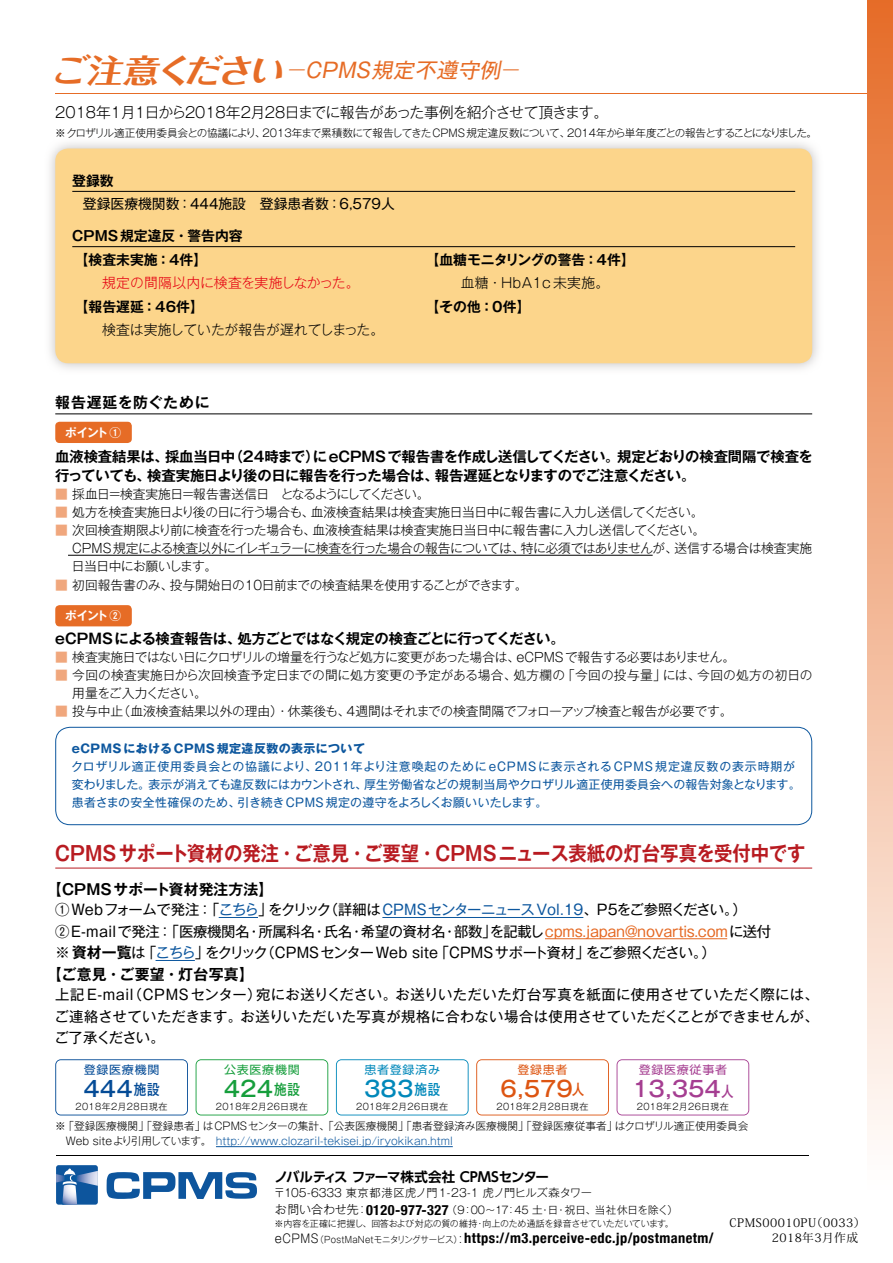
<style>
.page{position:relative;width:893px;height:1263px;background:#fff}
.page>*{position:absolute;margin:0;border:0;box-sizing:border-box;transform-origin:0 0}
.t1{font:500 21.6px "Gothic MB101 Pro";color:#a53e91}
.t2{font:500 21.6px "Gothic MB101 Pro";color:#dd5512}
.t3{font:500 21.6px "Gothic MB101 Pro";color:#044b96}
.t4{font:500 21.6px "Gothic MB101 Pro";color:#169e3c}
.t5{font:500 21.6px "Gothic MB101 Pro";color:#0088ba}
.t6{font:italic 20.7px "Gothic MB101 Pro";color:#e66c26}
.本文{font:700 20.25px "Gothic MB101 Pro De";color:#b81b21;scale:.91 1}
.本文-2{font:300 14.85px "Gothic MB101 Pro";letter-spacing:-.03em;color:#000}
.本文-3{font:700 14.85px "Gothic MB101 Pro De";letter-spacing:.015em;color:#000}
.本文-4{font:700 14.85px "Gothic MB101 Pro De";letter-spacing:.055em;color:#000}
.本文-5{font:14.4px/21.3px "Gothic MB101 Pro";letter-spacing:-.02em;color:#000;text-align:justify}
.本文-6{font:700 14.4px/19.2px "Gothic MB101 Pro De";letter-spacing:-.015em;color:#000}
.t7{font:700 condensed 14.25px "Helvetica Neue";letter-spacing:.03em;color:#000}
.t8{font:700 13.8px/23.4px "Gothic MB101 Pro De";color:#000}
.t9{font:13.8px/23.4px "Gothic MB101 Pro";color:#000}
.t10{font:300 13.8px "Gothic MB101 Pro";color:#000}
.t11{font:300 13.8px "Gothic MB101 Pro";letter-spacing:-.005em;color:#e50011}
.t12{font:300 13.8px "Gothic MB101 Pro";letter-spacing:.025em;color:#000}
.t13{font:700 13.5px "UD Shin Go Pro De";letter-spacing:-.015em;color:#000}
.本文-7{font:300 12.75px/18px "Gothic MB101 Pro";letter-spacing:-.03em;color:#000}
.本文_頭アキなし{font:300 12.75px/18px "Gothic MB101 Pro";letter-spacing:.01em;color:#000}
.本文-8{font:300 12.75px "Gothic MB101 Pro";letter-spacing:-.055em;color:#000}
.t14{font:12px/18px "Gothic MB101 Pro";letter-spacing:.015em;color:#0d579e}
.t15{font:11.7px/15px "Koz Min Pro";letter-spacing:.04em;color:#000}
.t16{font:700 11.7px "Gothic MB101 Pro De";letter-spacing:-.11em;color:#fff}
.t17{font:11.4px "Shin Go Pro";letter-spacing:.06em;color:#a53e91;scale:1.05 1}
.t18{font:11.4px "Shin Go Pro";letter-spacing:.06em;color:#044b96;scale:1.05 1}
.t19{font:11.4px "Shin Go Pro";letter-spacing:.06em;color:#169e3c;scale:1.05 1}
.t20{font:11.4px "Shin Go Pro";letter-spacing:.06em;color:#0088ba;scale:1.05 1}
.t21{font:11.4px "Shin Go Pro";color:#dd5512;scale:1.05 1}
.t22{font:300 11.25px "Gothic MB101 Pro";color:#000}
.本文-9{font:300 10.65px/14.9px "Gothic MB101 Pro";color:#000}
.本文-10{font:300 10.65px "Gothic MB101 Pro";letter-spacing:-.055em;color:#000}
.t23{font:300 10.5px "Gothic MB101 Pro";color:#000}
.t24{font:300 9px "Gothic MB101 Pro";letter-spacing:.04em;color:#000}
.t25{font:300 9px "Gothic MB101 Pro";letter-spacing:-.025em;color:#000}
.s1{font-family:"Folk Pro";font-weight:700;font-size:32.4px}
.s2{font-weight:300}
.s3{font-family:"Gothic MB101 Pro De";font-weight:700}
.s4{color:#f0a77d}
.s5{font-weight:700}
.s6{color:#0d579e}
.s7{color:#e56923}
.s8{font-family:"Gothic MB101 Pro De";font-weight:700;font-size:14.85px}
.s9{font-size:14.7px}
.s10{font-size:12px}
.s11{font-family:"Helvetica Neue";font-weight:700;font-stretch:condensed;font-size:14.25px}
.s12{font-family:"Gothic MB101 Pro";font-weight:300;font-stretch:normal;font-size:12px}
.s13{font-family:"Gothic MB101 Pro";font-weight:300;font-stretch:normal;font-size:9px}
</style>
<div class="page">
<hr style="left:55px;top:93px;width:836px;height:1px;background:#e66c26">
<div style="left:867px;top:0;width:26px;height:1263px;background:linear-gradient(to bottom,#e66c28,#fff)"></div>
<hr style="left:56px;top:1155px;width:753px;height:1px;background:#000">
<div style="left:56px;top:1165px;width:42px;height:39px;background:#0d559d;border-radius:3px"></div>
<svg style="left:107px;top:1172px;width:150px;height:27px"></svg>
<svg style="left:56px;top:1168px;width:42px;height:36px"></svg>
<hr style="left:55px;top:413px;width:757px;height:1px;background:#000">
<hr style="left:68px;top:555px;width:585px;height:1px;background:#000">
<hr style="left:55px;top:868px;width:757px;height:1px;background:#b81b21">
<hr style="left:219px;top:917px;width:39px;height:1px;background:#0d579e">
<hr style="left:382px;top:917px;width:201px;height:1px;background:#0d579e">
<hr style="left:545px;top:938px;width:182px;height:1px;background:#e56923">
<hr style="left:156px;top:960px;width:39px;height:1px;background:#0d579e">
<svg style="left:49px;top:142px;width:769px;height:227px;fill:#ebeaea"></svg>
<div style="left:55px;top:149px;width:757px;height:214px;background:#fcd58b;border-radius:13px"></div>
<hr style="left:72px;top:191px;width:723px;height:1px;background:#000">
<hr style="left:72px;top:246px;width:723px;height:1px;background:#000">
<div style="left:55px;top:422px;width:77px;height:21px;background:#e66c26;border-radius:4px"></div>
<div style="left:55px;top:605px;width:77px;height:21px;background:#e66c26;border-radius:4px"></div>
<div style="left:55px;top:727px;width:757px;height:98px;border:1px solid #0d579e;border-radius:14px"></div>
<svg style="left:55px;top:1059px;width:133px;height:56px"></svg>
<svg style="left:196px;top:1059px;width:132px;height:56px"></svg>
<svg style="left:336px;top:1059px;width:133px;height:56px"></svg>
<svg style="left:476px;top:1059px;width:133px;height:56px"></svg>
<svg style="left:617px;top:1059px;width:132px;height:56px"></svg>
<hr style="left:216px;top:1146px;width:237px;height:1px;background:#0d579e">
<h2 class="t6" style="left:51px;top:53px;width:476px"><span class="s1">ご注意ください</span><span class="s2">－</span>CPMS規定不遵守例<span class="s2">－</span></h2>
<p class="本文-2" style="left:55px;top:100px;width:555px">2018年1月1日から2018年2月28日までに報告があった事例を紹介させて頂きます。</p>
<p class="本文-10" style="left:55px;top:124px;width:763px">※クロザリル適正使用委員会との協議により、2013年まで累積数にて報告してきたCPMS 規定違反数について、2014年から単年度ごとの報告とすることになりました。</p>
<p class="t9" style="left:83px;top:167px;width:313px;text-indent:-11px"><span class="s3">登録数<br></span>登録医療機関数：444施設　登録患者数：6,579人</p>
<p class="t8" style="left:72px;top:223px;width:172px">CPMS規定違反・警告内容【検査未実施：4件】</p>
<p class="t8" style="left:425px;top:246px;width:211px">【血糖モニタリングの警告：4件】</p>
<p class="t11" style="left:102px;top:271px;width:259px">規定の間隔以内に検査を実施しなかった。</p>
<p class="t12" style="left:461px;top:271px;width:150px">血糖・HbA1c未実施。</p>
<p class="t8" style="left:75px;top:293px;width:131px">【報告遅延：46件】</p>
<p class="t8" style="left:425px;top:293px;width:107px">【その他：0件】</p>
<p class="t10" style="left:102px;top:318px;width:284px">検査は実施していたが報告が遅れてしまった。</p>
<p class="本文-4" style="left:55px;top:390px;width:156px">報告遅延を防ぐために</p>
<p class="t16" style="left:65px;top:422px;width:58px">ポイント ①</p>
<p class="本文-6" style="left:55px;top:445px;width:759px">血液検査結果は、採血当日中（24時まで）にeCPMSで報告書を作成し送信してください。規定どおりの検査間隔で検査を行っていても、検査実施日より後の日に報告を行った場合は、報告遅延となりますのでご注意ください。</p>
<p class="本文-8" style="left:55px;top:483px;width:376px"><span class="s4">■</span> 採血日＝検査実施日＝報告書送信日　となるようにしてください。</p>
<p class="本文-7" style="left:55px;top:501px;width:650px"><span class="s4">■</span> 処方を検査実施日より後の日に行う場合も、血液検査結果は検査実施日当日中に報告書に入力し送信してください。</p>
<p class="本文-7" style="left:55px;top:519px;width:651px"><span class="s4">■</span> 次回検査期限より前に検査を行った場合も、血液検査結果は検査実施日当日中に報告書に入力し送信してください。</p>
<p class="本文-7" style="left:72px;top:537px;width:742px">CPMS 規定による検査以外にイレギュラーに検査を行った場合の報告については、特に必須ではありませんが、送信する場合は検査実施日当日中にお願いします。</p>
<p class="本文-7" style="left:55px;top:574px;width:474px"><span class="s4">■</span> 初回報告書のみ、投与開始日の10日前までの検査結果を使用することができます。</p>
<p class="t16" style="left:65px;top:606px;width:58px">ポイント ②</p>
<p class="本文-6" style="left:55px;top:627px;width:511px">eCPMSによる検査報告は、処方ごとではなく規定の検査ごとに行ってください。</p>
<p class="本文-7" style="left:55px;top:646px;width:681px"><span class="s4">■</span> 検査実施日ではない日にクロザリルの増量を行うなど処方に変更があった場合は、eCPMSで報告する必要はありません。</p>
<p class="本文_頭アキなし" style="left:72px;top:664px;width:742px;text-indent:-17px"><span class="s4">■</span> 今回の検査実施日から次回検査予定日までの間に処方変更の予定がある場合、処方欄の「今回の投与量」には、今回の処方の初日の用量をご入力ください。</p>
<p class="本文-7" style="left:55px;top:700px;width:679px"><span class="s4">■</span> 投与中止（血液検査結果以外の理由）・休薬後も、4週間はそれまでの検査間隔でフォローアップ検査と報告が必要です。</p>
<p class="t14" style="left:71px;top:738px;width:731px"><span class="s5">eCPMSにおけるCPMS規定違反数の表示について<br></span>クロザリル適正使用委員会との協議により、2011年より注意喚起のためにeCPMSに表示されるCPMS 規定違反数の表示時期が変わりました。表示が消えても違反数にはカウントされ、厚生労働省などの規制当局やクロザリル適正使用委員会への報告対象となります。患者さまの安全性確保のため、引き続きCPMS規定の遵守をよろしくお願いいたします。</p>
<p class="本文" style="left:55px;top:836px;width:826px">CPMSサポート資材の発注・ご意見・ご要望・CPMSニュース表紙の灯台写真を受付中です</p>
<p class="本文-3" style="left:47px;top:876px;width:228px">【CPMSサポート資材発注方法】</p>
<p class="本文-5" style="left:55px;top:897px;width:693px">① Webフォームで発注：「<span class="s6">こちら</span>」をクリック（詳細は<span class="s6">CPMSセンターニュースVol.19</span>、P5をご参照ください。）</p>
<p class="本文-5" style="left:55px;top:918px;width:717px">②E-mailで発注：「医療機関名・所属科名・氏名・希望の資材名・部数」を記載し<span class="s7">cpms.japan@novartis.com</span>に送付</p>
<p class="本文-5" style="left:55px;top:940px;width:662px"><span class="s8">※資材一覧</span>は「<span class="s6">こちら</span>」をクリック（CPMSセンターWeb site「CPMSサポート資材」をご参照ください。）</p>
<p class="本文-3" style="left:47px;top:962px;width:209px">【ご意見・ご要望・灯台写真】</p>
<p class="本文-5" style="left:54px;top:982px;width:766px">上記 E-mail（CPMSセンター）宛にお送りください。お送りいただいた灯台写真を紙面に使用させていただく際には、ご連絡させていただきます。お送りいただいた写真が規格に合わない場合は使用させていただくことができませんが、ご了承ください。</p>
<p class="t17" style="left:639px;top:1060px;width:86px">登録医療従事者</p>
<p class="t1" style="left:632px;top:1070px;width:103px">13,354<span class="s9">人</span></p>
<p class="本文-9" style="left:66px;top:1117px;width:684px;text-indent:-11px">※「登録医療機関」「登録患者」はCPMSセンターの集計、「公表医療機関」「患者登録済み医療機関」「登録医療従事者」はクロザリル適正使用委員会<br>Web siteより引用しています。 <span class="s6">http://www.clozaril-tekisei.jp/iryokikan.html</span></p>
<p class="t18" style="left:84px;top:1060px;width:74px">登録医療機関</p>
<p class="t3" style="left:84px;top:1070px;width:78px">444<span class="s9">施設</span></p>
<p class="t19" style="left:224px;top:1060px;width:74px">公表医療機関</p>
<p class="t4" style="left:224px;top:1070px;width:78px">424<span class="s9">施設</span></p>
<p class="t20" style="left:364px;top:1060px;width:73px">患者登録済み</p>
<p class="t5" style="left:364px;top:1070px;width:78px">383<span class="s9">施設</span></p>
<p class="t21" style="left:517px;top:1060px;width:49px">登録患者</p>
<p class="t2" style="left:501px;top:1070px;width:85px">6,579<span class="s9">人</span></p>
<p class="t24" style="left:76px;top:1099px;width:94px">2018年2月28日現在</p>
<p class="t24" style="left:216px;top:1099px;width:94px">2018年2月26日現在</p>
<p class="t24" style="left:356px;top:1099px;width:94px">2018年2月26日現在</p>
<p class="t24" style="left:497px;top:1099px;width:94px">2018年2月28日現在</p>
<p class="t24" style="left:637px;top:1099px;width:94px">2018年2月26日現在</p>
<p class="t13" style="left:274px;top:1166px;width:276px">ノバルティス ファーマ株式会社 CPMSセンター</p>
<p class="t25" style="left:274px;top:1216px;width:401px">※内容を正確に把握し、回答および対応の質の維持・向上のため通話を録音させていただいています。</p>
<p class="t22" style="left:274px;top:1183px;width:320px">〒105-6333 東京都港区虎ノ門1-23-1 虎ノ門ヒルズ森タワー</p>
<p class="t23" style="left:275px;top:1201px;width:405px"><span class="s10">お問い合わせ先 :</span> <span class="s11">0120-977-327</span>（9：00～17：45 土・日・祝日、当社休日を除く）</p>
<p class="t7" style="left:275px;top:1226px;width:440px"><span class="s12">eCPMS</span><span class="s13">（PostMaNetモニタリングサービス）</span><span class="s12">:</span> https://m3.perceive-edc.jp/postmanetm/</p>
<p class="t15" style="left:772px;top:1215px;width:95px;text-indent:-42px">CPMS00010PU（0033）<br>2018年3月作成</p>
</div>
